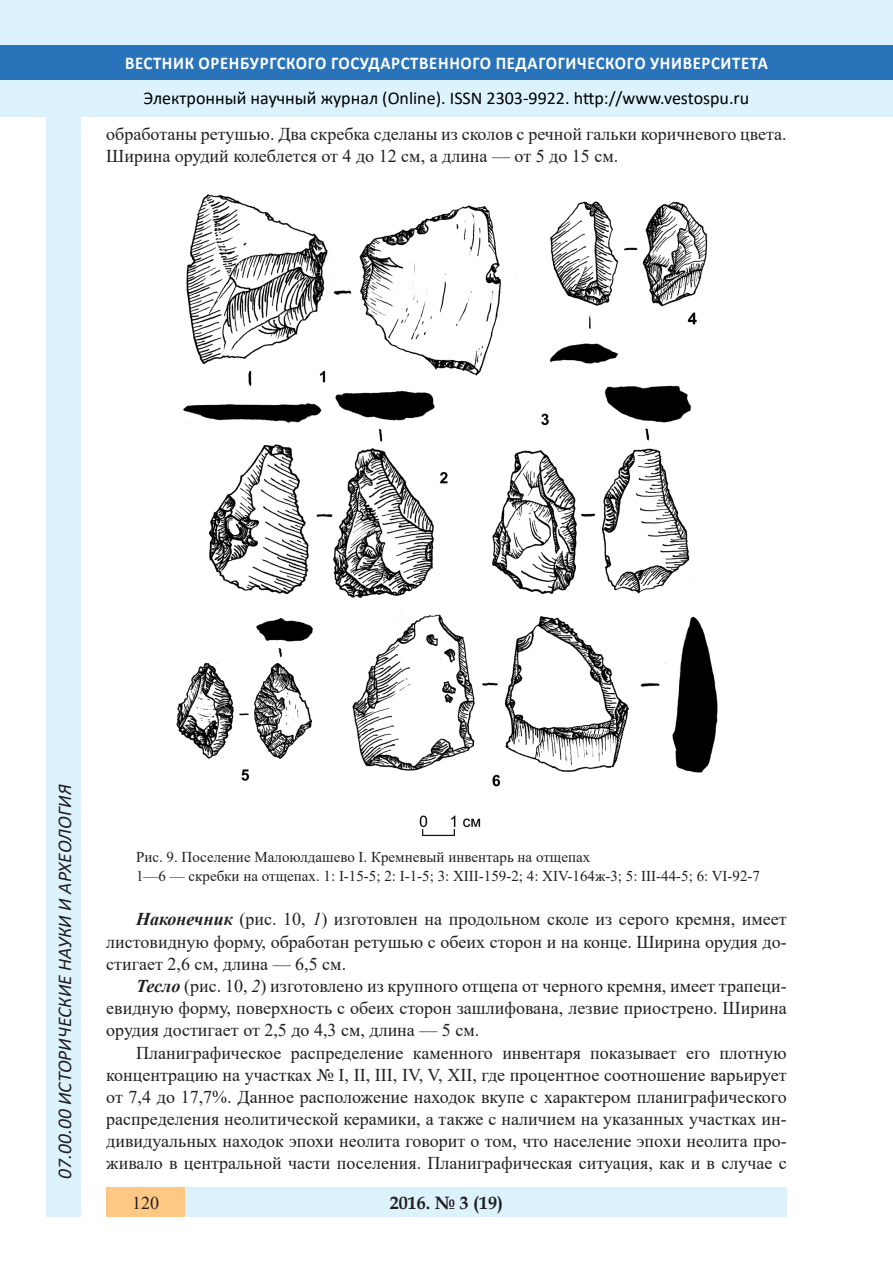
<style>
.page{position:relative;width:893px;height:1263px;background:#fff}
.page>*{position:absolute;margin:0;border:0;box-sizing:border-box;transform-origin:0 0}
.t1{font:italic 19.5px "Calibri";color:#231f20}
.Стиль2{font:18px/22.2px "Times New Roman";color:#231f20;text-align:justify}
.t2{font:18px "Calibri";color:#000}
.t3{font:700 18px "Calibri";letter-spacing:.04em;color:#fff;scale:.93 1}
.t4{font:700 18px "Book Antiqua";color:#231f20}
.Стиль2-2{font:15px "Times New Roman";color:#231f20}
.s1{font-weight:700;font-style:italic}
.s2{font-style:italic}
</style>
<div class="page">
<div style="left:0;top:0;width:893px;height:116px;background:#dcf2fc"></div>
<div style="left:0;top:45px;width:893px;height:34px;background:#2873ba"></div>
<div style="left:106px;top:1188px;width:681px;height:29px;background:#dcf2fc"></div>
<div style="left:106px;top:1188px;width:79px;height:29px;background:#fdc784"></div>
<div style="left:47px;top:116px;width:34px;height:1101px;background:#dcf2fc"></div>
<img style="left:176px;top:194px;width:542px;height:643px">
<p class="t3" style="left:125px;top:50px;width:693px">ВЕСТНИК ОРЕНБУРГСКОГО ГОСУДАРСТВЕННОГО ПЕДАГОГИЧЕСКОГО УНИВЕРСИТЕТА</p>
<p class="t2" style="left:144px;top:85px;width:607px">Электронный научный журнал (Online). ISSN 2303-9922. http://www.vestospu.ru</p>
<p class="t2" style="left:583px;top:85px;width:13px">t</p>
<p class="Стиль2" style="left:106px;top:122px;width:682px">обработаны ретушью. Два скребка сделаны из сколов с речной гальки коричневого цвета.<br>Ширина орудий колеблется от 4 до 12 см, а длина — от 5 до 15 см.</p>
<p class="t1" style="left:51px;top:1179px;width:395px;rotate:-90deg">07.00.00 ИСТОРИЧЕСКИЕ НАУКИ И АРХЕОЛОГИЯ</p>
<p class="t1" style="left:51px;top:1105px;width:206px;rotate:-90deg">БИОЛОГИЧЕСКИЕ НАУКИ</p>
<p class="t1" style="left:51px;top:1169px;width:11px;rotate:-90deg">3</p>
<p class="Стиль2-2" style="left:136px;top:847px;width:456px">Рис. 9. Поселение Малоюлдашево I. Кремневый инвентарь на отщепах</p>
<p class="Стиль2-2" style="left:136px;top:865px;width:626px">1—6 — скребки на отщепах. 1: I-15-5; 2: I-1-5; 3: XIII-159-2; 4: XIV-164ж-3; 5: III-44-5; 6: VI-92-7</p>
<p class="Стиль2" style="left:106px;top:908px;width:682px;text-indent:30px"><span class="s1">Наконечник</span> (рис. 10, <span class="s2">1</span>) изготовлен на продольном сколе из серого кремня, имеет листовидную форму, обработан ретушью с обеих сторон и на конце. Ширина орудия до&shy;стигает 2,6 см, длина — 6,5 см.</p>
<p class="Стиль2" style="left:106px;top:974px;width:682px;text-indent:30px"><span class="s1">Тесло</span> (рис. 10, <span class="s2">2</span>) изготовлено из крупного отщепа от черного кремня, имеет трапеци&shy;евидную форму, поверхность с обеих сторон зашлифована, лезвие приострено. Ширина орудия достигает от 2,5 до 4,3 см, длина — 5 см.</p>
<p class="Стиль2" style="left:106px;top:1041px;width:682px;text-indent:30px">Планиграфическое распределение каменного инвентаря показывает его плотную концентрацию на участках № I, II, III, IV, V, XII, где процентное соотношение варьирует от 7,4 до 17,7%. Данное расположение находок вкупе с характером планиграфического распределения неолитической керамики, а также с наличием на указанных участках ин&shy;дивидуальных находок эпохи неолита говорит о том, что население эпохи неолита про&shy;живало в центральной части поселения. Планиграфическая ситуация, как и в случае с</p>
<p class="Стиль2" style="left:132px;top:1191px;width:28px">120</p>
<p class="t4" style="left:390px;top:1190px;width:115px">2016. № 3 (19)</p>
</div>
